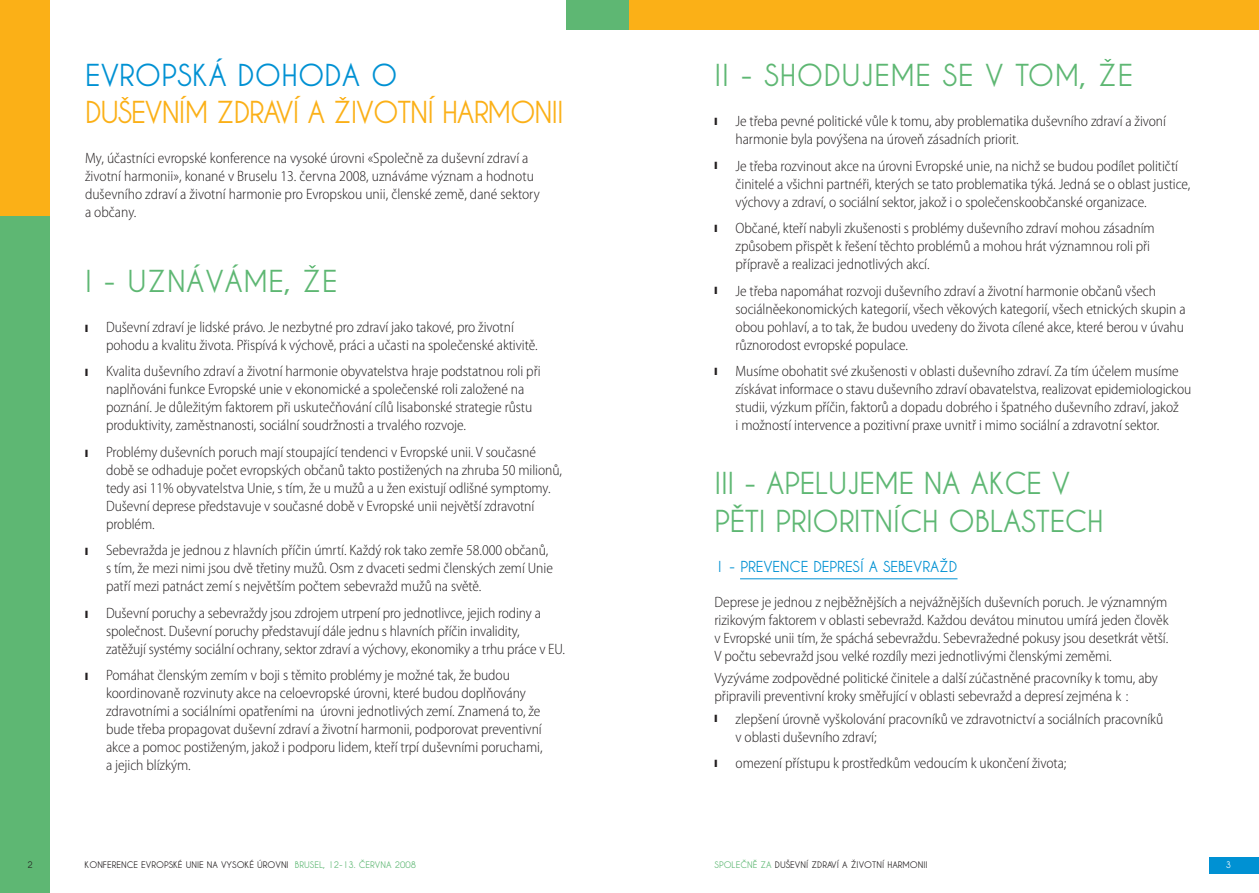
<style>
.page{position:relative;width:1259px;height:893px;background:#fff}
.page>*{position:absolute;margin:0;border:0;box-sizing:border-box;transform-origin:0 0}
.t1{font:700 30px/37.5px "Caviar Dreams";letter-spacing:-.01em;color:#5eb773}
.t2{font:700 30px "Caviar Dreams";letter-spacing:.02em;color:#5eb773}
.t3{font:700 30px "Caviar Dreams";letter-spacing:-.04em;color:#fbb017}
.t4{font:700 30px "Caviar Dreams";letter-spacing:.005em;color:#0091d3}
.t5{font:300 semi-condensed 15px/18px "Myriad Pro";letter-spacing:-.005em;color:#231f20}
.t6{font:700 15px "Caviar Dreams";letter-spacing:-.005em;color:#0091d3}
.t7{font:700 9px "Caviar Dreams";color:#231f20}
.t8{font:700 9px "Caviar Dreams";color:#5eb773}
.t9{font:700 9px "Caviar Dreams";color:#fff}
.s1{color:#5eb773}
</style>
<div class="page">
<div style="left:0;top:0;width:50px;height:893px;background:#5eb773"></div>
<div style="left:566px;top:0;width:63px;height:30px;background:#5eb773"></div>
<div style="left:629px;top:0;width:630px;height:30px;background:#fbb017"></div>
<div style="left:1209px;top:857px;width:50px;height:17px;background:#0091d3"></div>
<div style="left:0;top:0;width:50px;height:216px;background:#fbb017"></div>
<hr style="left:740px;top:578px;width:217px;height:1px;background:#0091d3">
<svg style="left:121px;top:97px;width:8px;height:3px"></svg>
<svg style="left:339px;top:97px;width:8px;height:3px"></svg>
<svg style="left:309px;top:265px;width:7px;height:3px"></svg>
<svg style="left:1104px;top:59px;width:7px;height:3px"></svg>
<h1 class="t4" style="left:85px;top:58px;width:314px">EVROPSKÁ DOHODA O</h1>
<h1 class="t3" style="left:85px;top:96px;width:480px">DUSEVNÍM ZDRAVÍ A ZIVOTNÍ HARMONII</h1>
<p class="t5" style="left:85px;top:149px;width:456px">My, účastníci evropské konference na vysoké úrovni «Společně za duševní zdraví a životní harmonii», konané v Bruselu 13. června 2008, uznáváme význam a hodnotu duševního zdraví a životní harmonie pro Evropskou unii, členské země, dané sektory a občany.</p>
<h1 class="t2" style="left:85px;top:264px;width:250px">I - UZNÁVÁME, ZE</h1>
<p class="t5" style="left:106px;top:318px;width:433px;text-indent:-21px">❙ Duševní zdraví je lidské právo. Je nezbytné pro zdraví jako takové, pro životní pohodu a kvalitu života. Přispívá k výchově, práci a učasti na společenské aktivitě.</p>
<p class="t5" style="left:106px;top:363px;width:436px;text-indent:-21px">❙ Kvalita duševního zdraví a životní harmonie obyvatelstva hraje podstatnou roli při naplňováni funkce Evropské unie v ekonomické a společenské roli založené na poznání. Je důležitým faktorem při uskutečňování cílů lisabonské strategie růstu produktivity, zaměstnanosti, sociální soudržnosti a trvalého rozvoje.</p>
<p class="t5" style="left:106px;top:443px;width:457px;text-indent:-21px">❙ Problémy duševních poruch mají stoupající tendenci v Evropské unii. V současné době se odhaduje počet evropských občanů takto postižených na zhruba 50 milionů, tedy asi 11% obyvatelstva Unie, s tím, že u mužů a u žen existují odlišné symptomy.<br>Duševní deprese představuje v současné době v Evropské unii největší zdravotní problém.</p>
<p class="t5" style="left:106px;top:542px;width:448px;text-indent:-21px">❙ Sebevražda je jednou z hlavních příčin úmrtí. Každý rok tako zemře 58.000 občanů, s tím, že mezi nimi jsou dvě třetiny mužů. Osm z dvaceti sedmi členských zemí Unie patří mezi patnáct zemí s největším počtem sebevražd mužů na světě.</p>
<p class="t5" style="left:106px;top:604px;width:460px;text-indent:-21px">❙ Duševní poruchy a sebevraždy jsou zdrojem utrpení pro jednotlivce, jejich rodiny a společnost. Duševní poruchy představují dále jednu s hlavních příčin invalidity,<br>zatěžují systémy sociální ochrany, sektor zdraví a výchovy, ekonomiky a trhu práce v EU.</p>
<p class="t5" style="left:106px;top:667px;width:438px;text-indent:-21px">❙ Pomáhat členským zemím v boji s těmito problémy je možné tak, že budou koordinovaně rozvinuty akce na celoevropské úrovni, které budou doplňovány zdravotními a sociálními opatřeními na úrovni jednotlivých zemí. Znamená to, že bude třeba propagovat duševní zdraví a životní harmonii, podporovat preventivní akce a pomoc postiženým, jakož i podporu lidem, kteří trpí duševními poruchami, a jejich blízkým.</p>
<h1 class="t2" style="left:714px;top:58px;width:416px">II - SHODUJEME SE V TOM, ZE</h1>
<p class="t5" style="left:735px;top:113px;width:432px;text-indent:-21px">❙ Je třeba pevné politické vůle k tomu, aby problematika duševního zdraví a živoní harmonie byla povýšena na úroveň zásadních priorit.</p>
<p class="t5" style="left:735px;top:157px;width:456px;text-indent:-21px">❙ Je třeba rozvinout akce na úrovni Evropské unie, na nichž se budou podílet političtí činitelé a všichni partnéři, kterých se tato problematika týká. Jedná se o oblast justice, výchovy a zdraví, o sociální sektor, jakož i o společenskoobčanské organizace.</p>
<p class="t5" style="left:735px;top:220px;width:421px;text-indent:-21px">❙ Občané, kteří nabyli zkušenosti s problémy duševního zdraví mohou zásadním způsobem přispět k řešení těchto problémů a mohou hrát významnou roli při přípravě a realizaci jednotlivých akcí.</p>
<p class="t5" style="left:735px;top:282px;width:451px;text-indent:-21px">❙ Je třeba napomáhat rozvoji duševního zdraví a životní harmonie občanů všech sociálněekonomických kategorií, všech věkových kategorií, všech etnických skupin a obou pohlaví, a to tak, že budou uvedeny do života cílené akce, které berou v úvahu různorodost evropské populace.</p>
<p class="t5" style="left:735px;top:363px;width:457px;text-indent:-21px">❙ Musíme obohatit své zkušenosti v oblasti duševního zdraví. Za tím účelem musíme získávat informace o stavu duševního zdraví obavatelstva, realizovat epidemiologickou studii, výzkum příčin, faktorů a dopadu dobrého i špatného duševního zdraví, jakož<br>i možností intervence a pozitivní praxe uvnitř i mimo sociální a zdravotní sektor.</p>
<h1 class="t1" style="left:714px;top:464px;width:357px">III - APELUJEME NA AKCE V<br>PĚTI PRIORITNÍCH OBLAS</h1>
<h1 class="t1" style="left:1036px;top:502px;width:69px">TECH</h1>
<p class="t6" style="left:718px;top:558px;width:241px">I - PREVENCE DEPRESÍ A SEBEVRAZD</p>
<p class="t5" style="left:714px;top:593px;width:455px;text-align:justify">Deprese je jednou z nejběžnějších a nejvážnějších duševních poruch. Je významným rizikovým faktorem v oblasti sebevražd. Každou devátou minutou umírá jeden člověk v Evropské unii tím, že spáchá sebevraždu. Sebevražedné pokusy jsou desetkrát větší.<br>V počtu sebevražd jsou velké rozdíly mezi jednotlivými členskými zeměmi.</p>
<p class="t5" style="left:714px;top:670px;width:445px">Vyzýváme zodpovědné politické činitele a další zúčastněné pracovníky k tomu, aby připravili preventivní kroky směřující v oblasti sebevražd a depresí zejména k :</p>
<p class="t5" style="left:735px;top:710px;width:429px;text-indent:-21px">❙ zlepšení úrovně vyškolování pracovníků ve zdravotnictví a sociálních pracovníků v oblasti duševního zdraví;</p>
<p class="t5" style="left:714px;top:754px;width:353px">❙ omezení přístupu k prostředkům vedoucím k ukončení života;</p>
<p class="t7" style="left:28px;top:859px;width:7px">2</p>
<p class="t7" style="left:85px;top:859px;width:221px">KONFERENCE EVROPSKÉ UNIE NA VYSOKÉ ÚROVNI <span class="s1">BRUSEL</span></p>
<p class="t8" style="left:323px;top:859px;width:43px">, 12-13. ČERVNA</p>
<p class="t8" style="left:395px;top:859px;width:23px">2008</p>
<p class="t8" style="left:714px;top:859px;width:11px">SPOLEČNĚ</p>
<p class="t7" style="left:760px;top:859px;width:168px"><span class="s1">ZA</span> DUSEVNÍ ZDRAVÍ A ZIVOTNÍ HARMONII</p>
<p class="t9" style="left:1226px;top:859px;width:7px">3</p>
</div>
